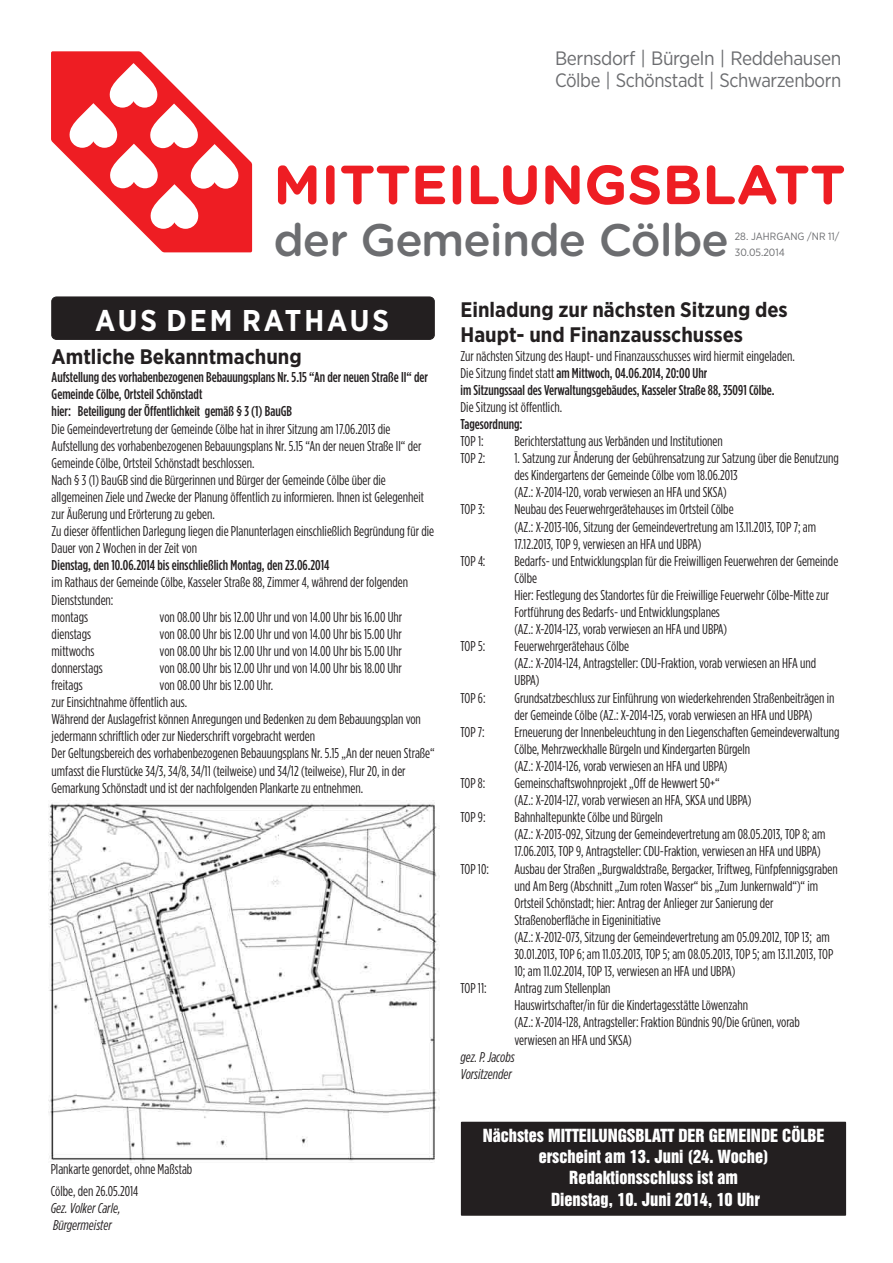
<style>
.page{position:relative;width:893px;height:1263px;background:#fff}
.page>*{position:absolute;margin:0;border:0;box-sizing:border-box;transform-origin:0 0}
.t1{font:700 55.05px "Gotham Rounded";color:#ee1d23}
.t2{font:500 45.45px "Gotham Rounded";letter-spacing:-.02em;color:#6c6d70}
.t3{font:700 30px "Gotham Narrow";letter-spacing:.1em;color:#fff}
.t4{font:700 21px/25.2px "Gotham Narrow";color:#231f20}
.t5{font:19.35px/22px "Gotham Narrow";letter-spacing:-.02em;color:#6c6d70}
.t6{font:16.5px/21.1px "Swiss 921 BT Regular A";color:#fff;text-align:center}
.t7{font:14.25px/17.1px "Gotham Condensed";color:#231f20}
.t8{font:500 14.25px/17.1px "Gotham Condensed";color:#231f20}
.t9{font:italic 14.25px/17.1px "Gotham Condensed";color:#231f20}
.t10{font:10.5px/15.5px "Gotham Narrow";color:#6c6d70}
.s1{font-weight:400}
</style>
<div class="page">
<div style="left:51px;top:297px;width:384px;height:43px;background:#231f20;border:1px solid #231f20;border-radius:5px"></div>
<div style="left:460px;top:1121px;width:387px;height:95px;background:#231f20"></div>
<img style="left:48px;top:802px;width:392px;height:361px">
<svg style="left:51px;top:51px;width:201px;height:201px"></svg>
<h3 class="t5" style="left:555px;top:48px;width:288px">Bernsdorf | Bürgeln | Reddehausen<br>Cölbe | Schönstadt | Schwarzenborn</h3>
<h1 class="t1" style="left:273px;top:160px;width:574px">MITTEILUNGSBLATT</h1>
<h2 class="t2" style="left:273px;top:220px;width:457px">der Gemeinde Cölbe</h2>
<p class="t10" style="left:735px;top:230px;width:106px">28. JAHRGANG /NR 11/<br>30.05.2014</p>
<h3 class="t3" style="left:95px;top:307px;width:295px">AUS DEM RATHAUS</h3>
<h3 class="t4" style="left:52px;top:345px;width:252px">Amtliche Bekanntmachung</h3>
<p class="t8" style="left:52px;top:369px;width:378px">Aufstellung des vorhabenbezogenen Bebauungsplans Nr. 5.15 “An der neuen Straße II“ der<br>Gemeinde Cölbe, Ortsteil Schönstadt<br>hier: Beteiligung der Öffentlichkeit gemäß § 3 (1) BauGB</p>
<p class="t7" style="left:52px;top:421px;width:384px">Die Gemeindevertretung der Gemeinde Cölbe hat in ihrer Sitzung am 17.06.2013 die Aufstellung des vorhabenbezogenen Bebauungsplans Nr. 5.15 “An der neuen Straße II“ der Gemeinde Cölbe, Ortsteil Schönstadt beschlossen.<br>Nach § 3 (1) BauGB sind die Bürgerinnen und Bürger der Gemeinde Cölbe über die allgemeinen Ziele und Zwecke der Planung öffentlich zu informieren. Ihnen ist Gelegenheit zur Äußerung und Erörterung zu geben.<br>Zu dieser öffentlichen Darlegung liegen die Planunterlagen einschließlich Begründung für die Dauer von 2 Wochen in der Zeit von</p>
<p class="t8" style="left:52px;top:558px;width:279px">Dienstag, den 10.06.2014 bis einschließlich Montag, den 23.06.2014</p>
<p class="t7" style="left:52px;top:575px;width:358px">im Rathaus der Gemeinde Cölbe, Kasseler Straße 88, Zimmer 4, während der folgenden<br>Dienststunden:<br>montags</p>
<p class="t7" style="left:160px;top:609px;width:244px">von 08.00 Uhr bis 12.00 Uhr und von 14.00 Uhr bis 16.00 Uhr</p>
<p class="t7" style="left:52px;top:626px;width:41px">dienstags</p>
<p class="t7" style="left:160px;top:626px;width:244px">von 08.00 Uhr bis 12.00 Uhr und von 14.00 Uhr bis 15.00 Uhr</p>
<p class="t7" style="left:52px;top:643px;width:44px">mittwochs</p>
<p class="t7" style="left:160px;top:643px;width:244px">von 08.00 Uhr bis 12.00 Uhr und von 14.00 Uhr bis 15.00 Uhr</p>
<p class="t7" style="left:52px;top:660px;width:53px">donnerstags</p>
<p class="t7" style="left:160px;top:660px;width:244px">von 08.00 Uhr bis 12.00 Uhr und von 14.00 Uhr bis 18.00 Uhr</p>
<p class="t7" style="left:52px;top:677px;width:33px">freitags</p>
<p class="t7" style="left:52px;top:677px;width:385px;text-indent:108px">von 08.00 Uhr bis 12.00 Uhr.<br>zur Einsichtnahme öffentlich aus.<br>Während der Auslagefrist können Anregungen und Bedenken zu dem Bebauungsplan von jedermann schriftlich oder zur Niederschrift vorgebracht werden<br>Der Geltungsbereich des vorhabenbezogenen Bebauungsplans Nr. 5.15 „An der neuen Straße“ umfasst die Flurstücke 34/3, 34/8, 34/11 (teilweise) und 34/12 (teilweise), Flur 20, in der Gemarkung Schönstadt und ist der nachfolgenden Plankarte zu entnehmen.</p>
<p class="t7" style="left:51px;top:1159px;width:143px;line-height:22.2px">Plankarte genordet, ohne Maßstab<br>Cölbe, den 26.05.2014</p>
<p class="t9" style="left:51px;top:1200px;width:71px">Gez. Volker Carle,<br>Bürgermeister</p>
<h3 class="t4" style="left:460px;top:298px;width:329px">Einladung zur nächsten Sitzung des<br>Haupt- und Finanzausschusses</h3>
<p class="t8" style="left:460px;top:348px;width:336px"><span class="s1">Zur nächsten Sitzung des Haupt- und Finanzausschusses wird hiermit eingeladen.<br>Die Sitzung findet statt</span> am Mittwoch, 04.06.2014, 20:00 Uhr<br>im Sitzungssaal des Verwaltungsgebäudes, Kasseler Straße 88, 35091 Cölbe.</p>
<p class="t7" style="left:460px;top:399px;width:103px">Die Sitzung ist öffentlich.</p>
<p class="t8" style="left:460px;top:416px;width:64px">Tagesordnung:</p>
<p class="t7" style="left:460px;top:433px;width:25px">TOP 1:</p>
<p class="t7" style="left:514px;top:433px;width:210px">Berichterstattung aus Verbänden und Institutionen</p>
<p class="t7" style="left:460px;top:450px;width:26px">TOP 2:</p>
<p class="t7" style="left:514px;top:450px;width:326px">1. Satzung zur Änderung der Gebührensatzung zur Satzung über die Benutzung des Kindergartens der Gemeinde Cölbe vom 18.06.2013<br>(AZ.: X-2014-120, vorab verwiesen an HFA und SKSA)</p>
<p class="t7" style="left:460px;top:502px;width:26px">TOP 3:</p>
<p class="t7" style="left:514px;top:502px;width:303px">Neubau des Feuerwehrgerätehauses im Ortsteil Cölbe<br>(AZ.: X-2013-106, Sitzung der Gemeindevertretung am 13.11.2013, TOP 7; am<br>17.12.2013, TOP 9, verwiesen an HFA und UBPA)</p>
<p class="t7" style="left:460px;top:553px;width:26px">TOP 4:</p>
<p class="t7" style="left:514px;top:553px;width:325px">Bedarfs- und Entwicklungsplan für die Freiwilligen Feuerwehren der Gemeinde Cölbe<br>Hier: Festlegung des Standortes für die Freiwillige Feuerwehr Cölbe-Mitte zur Fortführung des Bedarfs- und Entwicklungsplanes<br>(AZ.: X-2014-123, vorab verwiesen an HFA und UBPA)</p>
<p class="t7" style="left:460px;top:638px;width:26px">TOP 5:</p>
<p class="t7" style="left:514px;top:638px;width:303px">Feuerwehrgerätehaus Cölbe<br>(AZ.: X-2014-124, Antragsteller: CDU-Fraktion, vorab verwiesen an HFA und<br>UBPA)</p>
<p class="t7" style="left:460px;top:690px;width:27px">TOP 6:</p>
<p class="t7" style="left:514px;top:690px;width:322px">Grundsatzbeschluss zur Einführung von wiederkehrenden Straßenbeiträgen in der Gemeinde Cölbe (AZ.: X-2014-125, vorab verwiesen an HFA und UBPA)</p>
<p class="t7" style="left:460px;top:724px;width:26px">TOP 7:</p>
<p class="t7" style="left:514px;top:724px;width:327px">Erneuerung der Innenbeleuchtung in den Liegenschaften Gemeindeverwaltung<br>Cölbe, Mehrzweckhalle Bürgeln und Kindergarten Bürgeln<br>(AZ.: X-2014-126, vorab verwiesen an HFA und UBPA)</p>
<p class="t7" style="left:460px;top:775px;width:26px">TOP 8:</p>
<p class="t7" style="left:514px;top:775px;width:238px">Gemeinschaftswohnprojekt „Off de Hewwert 50+“<br>(AZ.: X-2014-127, vorab verwiesen an HFA, SKSA und UBPA)</p>
<p class="t7" style="left:460px;top:809px;width:27px">TOP 9:</p>
<p class="t7" style="left:514px;top:809px;width:312px">Bahnhaltepunkte Cölbe und Bürgeln<br>(AZ.: X-2013-092, Sitzung der Gemeindevertretung am 08.05.2013, TOP 8; am<br>17.06.2013, TOP 9, Antragsteller: CDU-Fraktion, verwiesen an HFA und UBPA)</p>
<p class="t7" style="left:460px;top:861px;width:30px">TOP 10:</p>
<p class="t7" style="left:514px;top:861px;width:325px">Ausbau der Straßen „Burgwaldstraße, Bergacker, Triftweg, Fünfpfennigsgraben und Am Berg (Abschnitt „Zum roten Wasser“ bis „Zum Junkernwald“)“ im Ortsteil Schönstadt; hier: Antrag der Anlieger zur Sanierung der Straßenoberfläche in Eigeninitiative<br>(AZ.: X-2012-073, Sitzung der Gemeindevertretung am 05.09.2012, TOP 13; am 30.01.2013, TOP 6; am 11.03.2013, TOP 5; am 08.05.2013, TOP 5; am 13.11.2013, TOP 10; am 11.02.2014, TOP 13, verwiesen an HFA und UBPA)</p>
<p class="t7" style="left:460px;top:980px;width:28px">TOP 11:</p>
<p class="t7" style="left:514px;top:980px;width:287px">Antrag zum Stellenplan<br>Hauswirtschafter/in für die Kindertagesstätte Löwenzahn<br>(AZ.: X-2014-128, Antragsteller: Fraktion Bündnis 90/Die Grünen, vorab verwiesen an HFA und SKSA)</p>
<p class="t9" style="left:460px;top:1049px;width:56px">gez. P. Jacobs<br>Vorsitzender</p>
<p class="t6" style="left:483px;top:1127px;width:343px">Nächstes MITTEILUNGSBLATT DER GEMEINDE CÖLBE erscheint am 13. Juni (24. Woche)<br>Redaktionsschluss ist am<br>Dienstag, 10. Juni 2014, 10 Uhr</p>
</div>
